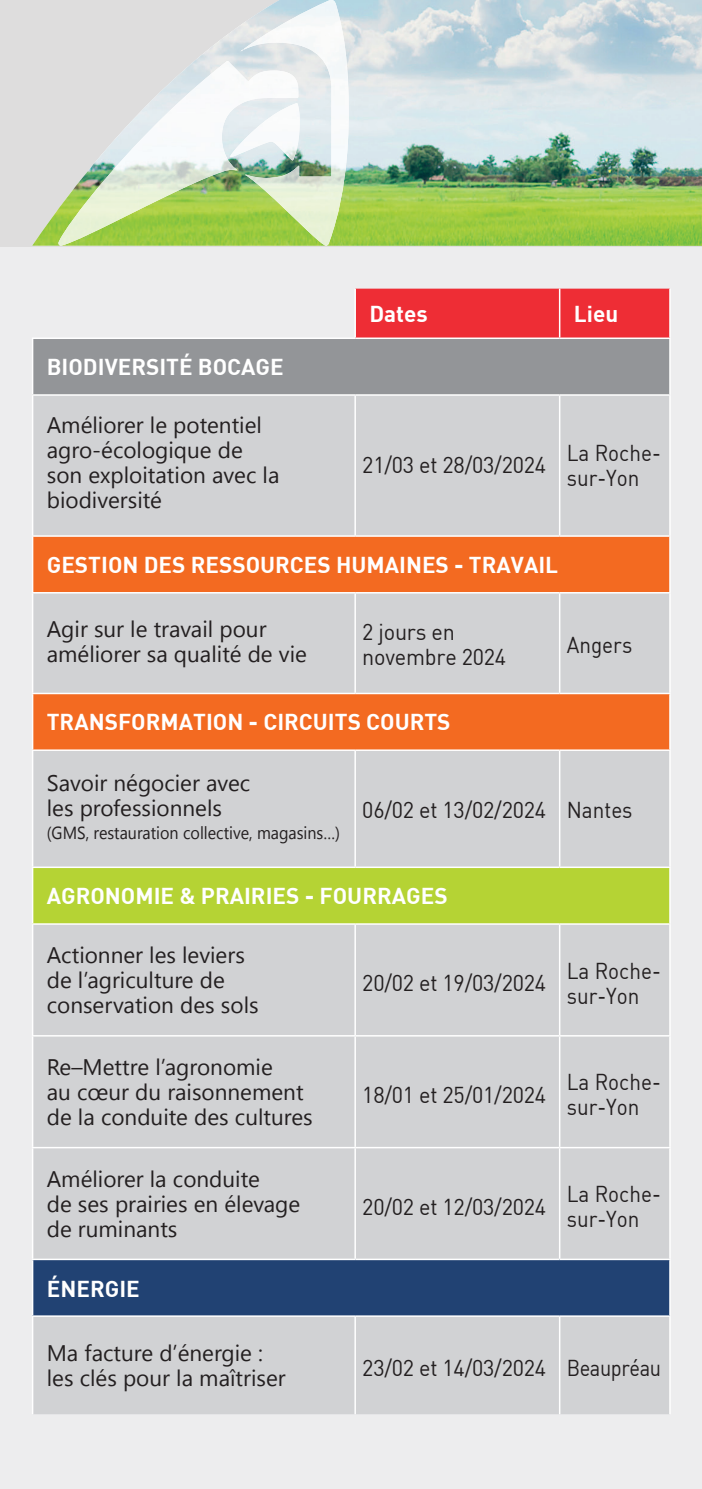
<style>
.page{position:relative;width:702px;height:1489px;background:#fff}
.page>*{position:absolute;margin:0;border:0;box-sizing:border-box;transform-origin:0 0}
.t1{font:22.5px/25px "Segoe UI";color:#231f20}
.t2{font:22.5px/25px "DIN";letter-spacing:-.01em;color:#231f20;scale:.96 1}
.t3{font:700 22.5px "DIN";color:#fff}
.t4{font:22.5px/25px "DIN";letter-spacing:-.01em;color:#231f20;scale:.92 1}
.t5{font:17.5px "Segoe UI";color:#231f20;scale:.92 1}
</style>
<div class="page">
<div style="left:0;top:0;width:702px;height:1488px;background:#ededee"></div>
<div style="left:0;top:0;width:702px;height:246px;background:#dedddd"></div>
<img style="left:32px;top:0;width:670px;height:246px">
<img style="left:138px;top:61px;width:106px;height:123px">
<img style="left:58px;top:142px;width:80px;height:103px">
<img style="left:138px;top:184px;width:54px;height:26px">
<img style="left:244px;top:0;width:105px;height:246px">
<img style="left:230px;top:103px;width:70px;height:57px">
<svg style="left:239px;top:49px;width:6px;height:4px"></svg>
<div style="left:356px;top:288px;width:313px;height:49px;background:#ee2d35"></div>
<div style="left:33px;top:338px;width:637px;height:57px;background:#939598"></div>
<div style="left:33px;top:396px;width:636px;height:1017px;background:#d1d2d4"></div>
<svg style="left:33px;top:537px;width:636px;height:212px;background:#e39b76"></svg>
<div style="left:33px;top:867px;width:637px;height:57px;background:#b5d334"></div>
<div style="left:33px;top:1259px;width:637px;height:56px;background:#214273"></div>
<hr style="left:32px;top:535px;width:323px;height:2px;background:#fff">
<hr style="left:32px;top:692px;width:323px;height:2px;background:#fff">
<hr style="left:32px;top:866px;width:323px;height:2px;background:#fff">
<hr style="left:32px;top:868px;width:1px;height:55px;background:#fff">
<hr style="left:32px;top:337px;width:323px;height:2px;background:#fff">
<hr style="left:32px;top:339px;width:1px;height:55px;background:#fff">
<hr style="left:32px;top:537px;width:1px;height:55px;background:#fff">
<hr style="left:32px;top:592px;width:323px;height:1px;background:#fff">
<hr style="left:32px;top:593px;width:1px;height:99px;background:#fff">
<hr style="left:32px;top:694px;width:1px;height:55px;background:#fff">
<hr style="left:32px;top:749px;width:323px;height:2px;background:#fff">
<hr style="left:32px;top:751px;width:1px;height:115px;background:#fff">
<hr style="left:32px;top:923px;width:323px;height:1px;background:#fff">
<hr style="left:32px;top:924px;width:1px;height:111px;background:#fff">
<hr style="left:32px;top:1035px;width:323px;height:1px;background:#fff">
<hr style="left:32px;top:1036px;width:1px;height:110px;background:#fff">
<hr style="left:32px;top:1146px;width:323px;height:2px;background:#fff">
<hr style="left:32px;top:1148px;width:1px;height:110px;background:#fff">
<hr style="left:32px;top:1258px;width:323px;height:1px;background:#fff">
<hr style="left:32px;top:1259px;width:1px;height:56px;background:#fff">
<hr style="left:32px;top:1315px;width:323px;height:1px;background:#fff">
<hr style="left:32px;top:1316px;width:1px;height:98px;background:#fff">
<hr style="left:354px;top:288px;width:2px;height:49px;background:#fff">
<hr style="left:559px;top:288px;width:1px;height:49px;background:#fff">
<hr style="left:669px;top:288px;width:1px;height:49px;background:#fff">
<hr style="left:355px;top:337px;width:204px;height:2px;background:#fff">
<hr style="left:559px;top:337px;width:111px;height:2px;background:#fff">
<hr style="left:669px;top:339px;width:1px;height:55px;background:#fff">
<hr style="left:355px;top:535px;width:204px;height:2px;background:#fff">
<hr style="left:559px;top:535px;width:111px;height:2px;background:#fff">
<hr style="left:669px;top:537px;width:1px;height:55px;background:#fff">
<hr style="left:355px;top:592px;width:204px;height:1px;background:#fff">
<hr style="left:354px;top:593px;width:2px;height:99px;background:#fff">
<hr style="left:559px;top:592px;width:111px;height:1px;background:#fff">
<hr style="left:559px;top:593px;width:1px;height:99px;background:#fff">
<hr style="left:669px;top:593px;width:1px;height:99px;background:#fff">
<hr style="left:355px;top:692px;width:204px;height:2px;background:#fff">
<hr style="left:559px;top:692px;width:111px;height:2px;background:#fff">
<hr style="left:669px;top:694px;width:1px;height:55px;background:#fff">
<hr style="left:355px;top:749px;width:204px;height:2px;background:#fff">
<hr style="left:354px;top:751px;width:2px;height:115px;background:#fff">
<hr style="left:559px;top:749px;width:111px;height:2px;background:#fff">
<hr style="left:559px;top:751px;width:1px;height:115px;background:#fff">
<hr style="left:669px;top:751px;width:1px;height:115px;background:#fff">
<hr style="left:355px;top:866px;width:204px;height:2px;background:#fff">
<hr style="left:559px;top:866px;width:111px;height:2px;background:#fff">
<hr style="left:669px;top:868px;width:1px;height:55px;background:#fff">
<hr style="left:355px;top:923px;width:204px;height:1px;background:#fff">
<hr style="left:354px;top:924px;width:2px;height:111px;background:#fff">
<hr style="left:559px;top:923px;width:111px;height:1px;background:#fff">
<hr style="left:559px;top:924px;width:1px;height:111px;background:#fff">
<hr style="left:669px;top:924px;width:1px;height:111px;background:#fff">
<hr style="left:355px;top:1035px;width:204px;height:1px;background:#fff">
<hr style="left:354px;top:1036px;width:2px;height:110px;background:#fff">
<hr style="left:559px;top:1035px;width:111px;height:1px;background:#fff">
<hr style="left:559px;top:1036px;width:1px;height:110px;background:#fff">
<hr style="left:669px;top:1036px;width:1px;height:110px;background:#fff">
<hr style="left:355px;top:1146px;width:204px;height:2px;background:#fff">
<hr style="left:354px;top:1148px;width:2px;height:110px;background:#fff">
<hr style="left:559px;top:1146px;width:111px;height:2px;background:#fff">
<hr style="left:559px;top:1148px;width:1px;height:110px;background:#fff">
<hr style="left:669px;top:1148px;width:1px;height:110px;background:#fff">
<hr style="left:355px;top:1258px;width:204px;height:1px;background:#fff">
<hr style="left:559px;top:1258px;width:111px;height:1px;background:#fff">
<hr style="left:669px;top:1259px;width:1px;height:56px;background:#fff">
<hr style="left:355px;top:1315px;width:204px;height:1px;background:#fff">
<hr style="left:354px;top:1316px;width:2px;height:98px;background:#fff">
<hr style="left:559px;top:1315px;width:111px;height:1px;background:#fff">
<hr style="left:559px;top:1316px;width:1px;height:98px;background:#fff">
<hr style="left:669px;top:1316px;width:1px;height:98px;background:#fff">
<hr style="left:32px;top:394px;width:323px;height:2px;background:#fff">
<hr style="left:32px;top:396px;width:1px;height:139px;background:#fff">
<hr style="left:355px;top:394px;width:204px;height:2px;background:#fff">
<hr style="left:354px;top:396px;width:2px;height:139px;background:#fff">
<hr style="left:559px;top:394px;width:111px;height:2px;background:#fff">
<hr style="left:559px;top:396px;width:1px;height:139px;background:#fff">
<hr style="left:669px;top:396px;width:1px;height:139px;background:#fff">
<p class="t3" style="left:47px;top:352px;width:238px">BIODIVERSITÉ BOCAGE</p>
<p class="t1" style="left:47px;top:411px;width:234px">Améliorer le potentiel agro-écologique de son exploitation avec la biodiversité</p>
<p class="t3" style="left:369px;top:299px;width:60px">Dates</p>
<p class="t3" style="left:574px;top:299px;width:46px">Lieu</p>
<p class="t2" style="left:362px;top:452px;width:193px">21/03 et 28/03/2024</p>
<p class="t4" style="left:566px;top:439px;width:104px">La Roche&shy;sur-Yon</p>
<p class="t3" style="left:47px;top:549px;width:513px">GESTION DES RESSOURCES HUMAINES - TRAVAIL</p>
<p class="t1" style="left:47px;top:615px;width:261px">Agir sur le travail pour améliorer sa qualité de vie</p>
<p class="t2" style="left:362px;top:619px;width:151px">2 jours en novembre 2024</p>
<p class="t3" style="left:47px;top:707px;width:405px">TRANSFORMATION - CIRCUITS COURTS</p>
<p class="t4" style="left:566px;top:631px;width:73px">Angers</p>
<p class="t1" style="left:47px;top:770px;width:205px">Savoir négocier avec les professionnels</p>
<p class="t5" style="left:47px;top:820px;width:320px">(GMS, restauration collective, magasins…)</p>
<p class="t2" style="left:362px;top:797px;width:283px">06/02 et 13/02/2024 Nantes</p>
<p class="t3" style="left:47px;top:881px;width:402px">AGRONOMIE &amp; PRAIRIES - FOURRAGES</p>
<p class="t1" style="left:47px;top:941px;width:213px">Actionner les leviers de l’agriculture de conservation des sols</p>
<p class="t1" style="left:47px;top:1053px;width:267px">Re–Mettre l’agronomie<br>au cœur du raisonnement de la conduite des cultures</p>
<p class="t1" style="left:47px;top:1165px;width:255px">Améliorer la conduite<br>de ses prairies en élevage de ruminants</p>
<p class="t3" style="left:47px;top:1273px;width:94px">ÉNERGIE</p>
<p class="t1" style="left:47px;top:1339px;width:240px">Ma facture d’énergie : les clés pour la maîtriser</p>
<p class="t2" style="left:362px;top:970px;width:193px">20/02 et 19/03/2024</p>
<p class="t4" style="left:566px;top:957px;width:104px">La Roche&shy;sur-Yon</p>
<p class="t2" style="left:362px;top:1081px;width:193px">18/01 et 25/01/2024</p>
<p class="t4" style="left:566px;top:1069px;width:104px">La Roche&shy;sur-Yon</p>
<p class="t2" style="left:362px;top:1193px;width:193px">20/02 et 12/03/2024</p>
<p class="t4" style="left:566px;top:1181px;width:104px">La Roche&shy;sur-Yon</p>
<p class="t2" style="left:362px;top:1355px;width:313px">23/02 et 14/03/2024 Beaupréau</p>
</div>
